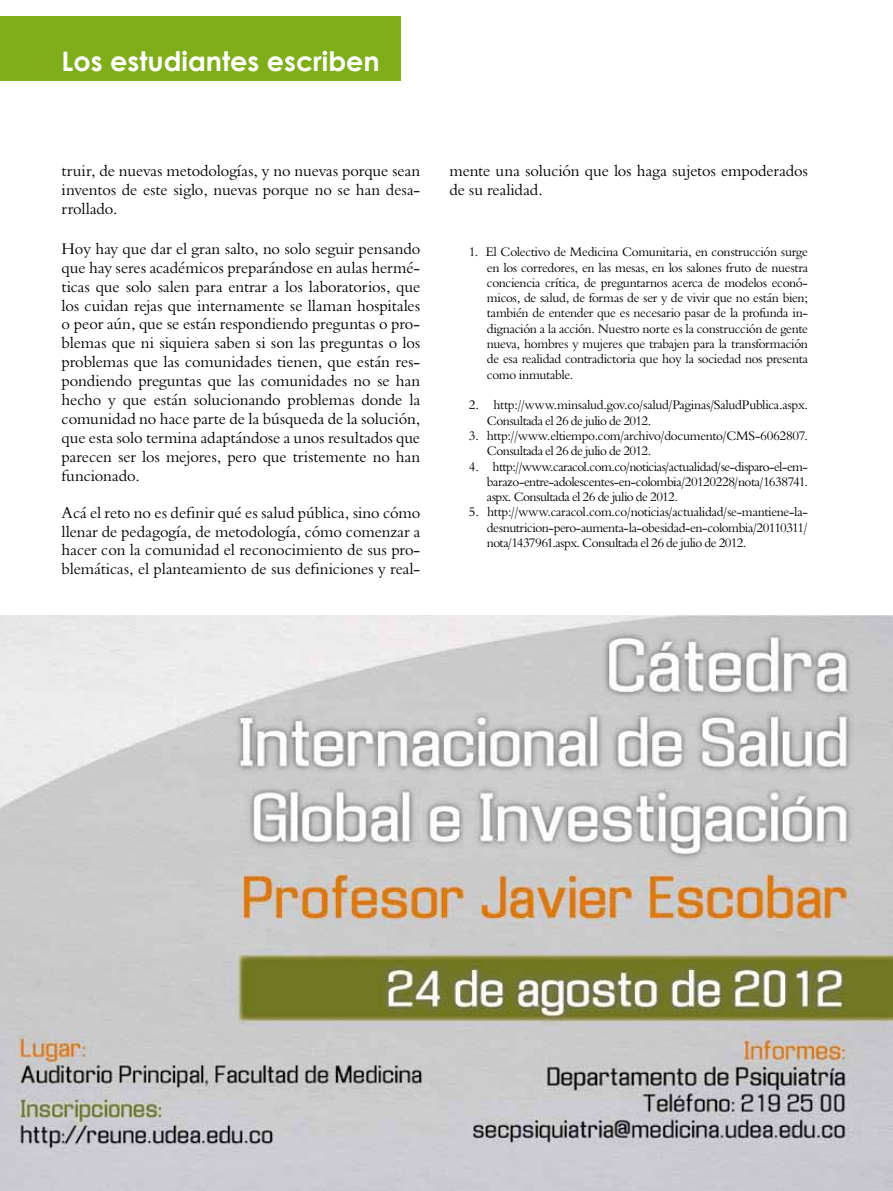
<style>
.page{position:relative;width:893px;height:1191px;background:#fff}
.page>*{position:absolute;margin:0;border:0;box-sizing:border-box;transform-origin:0 0}
.t1{font:700 27px "Century Gothic";color:#fff}
.t2{font:15.75px/18.9px "Bergamo Std";letter-spacing:-.005em;color:#000;text-align:justify}
.t3{font:12.75px/15.3px "Bergamo Std";letter-spacing:-.035em;color:#000;text-align:justify}
</style>
<div class="page">
<div style="left:0;top:16px;width:401px;height:65px;background:#7eae19"></div>
<img style="left:0;top:615px;width:893px;height:576px">
<h1 class="t1" style="left:62px;top:41px;width:320px">Los estudiantes escriben</h1>
<p class="t2" style="left:62px;top:161px;width:360px">truir, de nuevas metodologías, y no nuevas porque sean inventos de este siglo, nuevas porque no se han desa&shy;rrollado.</p>
<p class="t2" style="left:62px;top:239px;width:360px">Hoy hay que dar el gran salto, no solo seguir pensando que hay seres académicos preparándose en aulas hermé&shy;ticas que solo salen para entrar a los laboratorios, que los cuidan rejas que internamente se llaman hospitales o peor aún, que se están respondiendo preguntas o pro&shy;blemas que ni siquiera saben si son las preguntas o los problemas que las comunidades tienen, que están res&shy;pondiendo preguntas que las comunidades no se han hecho y que están solucionando problemas donde la comunidad no hace parte de la búsqueda de la solución, que esta solo termina adaptándose a unos resultados que parecen ser los mejores, pero que tristemente no han funcionado.</p>
<p class="t2" style="left:62px;top:503px;width:360px">Acá el reto no es definir qué es salud pública, sino cómo llenar de pedagogía, de metodología, cómo comenzar a hacer con la comunidad el reconocimiento de sus pro&shy;blemáticas, el planteamiento de sus definiciones y real-</p>
<p class="t2" style="left:449px;top:161px;width:360px">mente una solución que los haga sujetos empoderados de su realidad.</p>
<p class="t3" style="left:487px;top:244px;width:323px;text-indent:-18px">1. El Colectivo de Medicina Comunitaria, en construcción surge en los corredores, en las mesas, en los salones fruto de nuestra conciencia crítica, de preguntarnos acerca de modelos econó&shy;micos, de salud, de formas de ser y de vivir que no están bien; también de entender que es necesario pasar de la profunda in&shy;dignación a la acción. Nuestro norte es la construcción de gente nueva, hombres y mujeres que trabajen para la transformación de esa realidad contradictoria que hoy la sociedad nos presenta como inmutable.</p>
<p class="t3" style="left:487px;top:397px;width:323px;text-indent:-18px">2. http://www.minsalud.gov.co/salud/Paginas/SaludPublica.aspx.<br>Consultada el 26 de julio de 2012.</p>
<p class="t3" style="left:487px;top:428px;width:323px;text-indent:-18px">3. http://www.eltiempo.com/archivo/documento/CMS-6062807.<br>Consultada el 26 de julio de 2012.</p>
<p class="t3" style="left:487px;top:458px;width:323px;text-indent:-18px">4. http://www.caracol.com.co/noticias/actualidad/se-disparo-el-em&shy;barazo-entre-adolescentes-en-colombia/20120228/nota/1638741. aspx. Consultada el 26 de julio de 2012.</p>
<p class="t3" style="left:487px;top:504px;width:323px;text-indent:-18px">5. http://www.caracol.com.co/noticias/actualidad/se-mantiene-la&shy;desnutricion-pero-aumenta-la-obesidad-en-colombia/20110311/ nota/1437961.aspx. Consultada el 26 de julio de 2012.</p>
</div>
